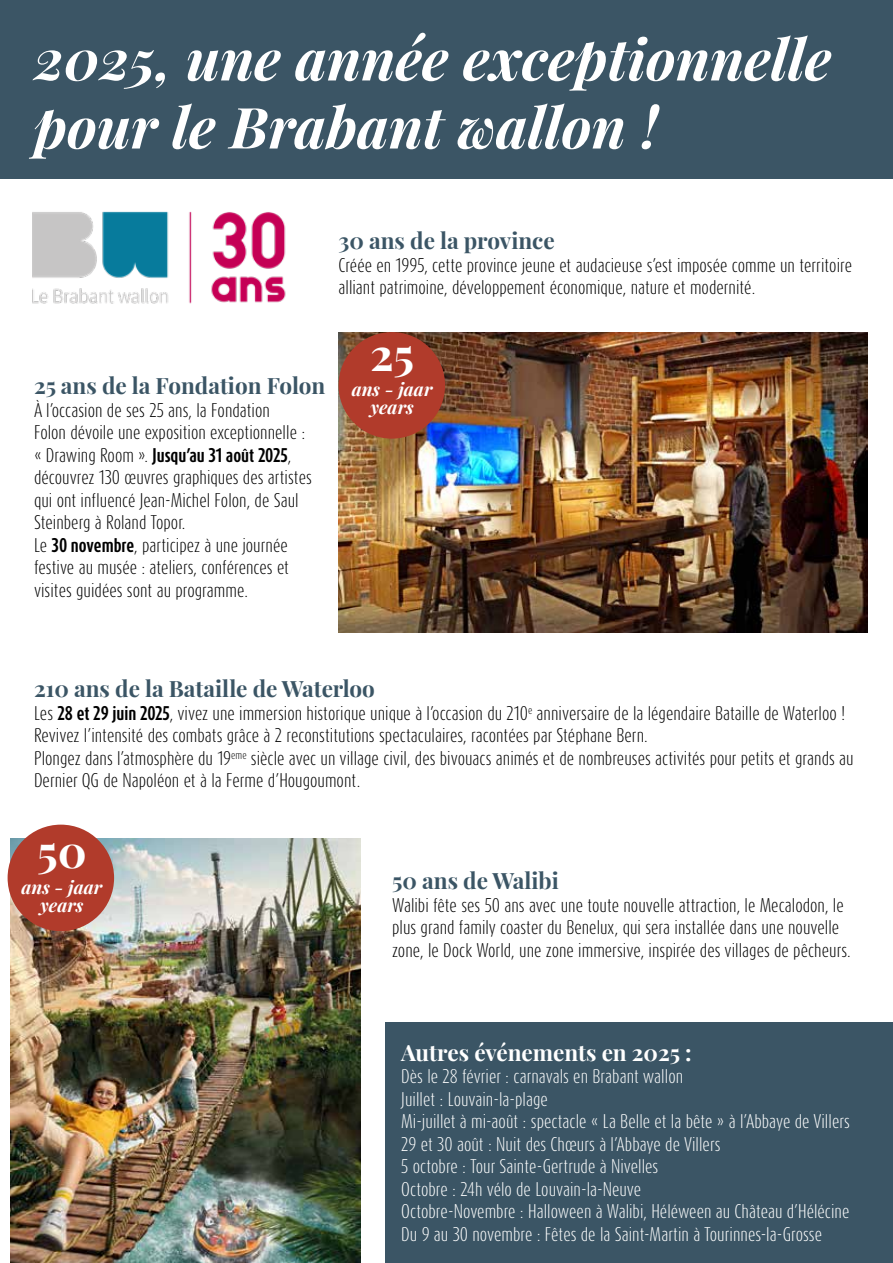
<style>
.page{position:relative;width:893px;height:1263px;background:#fff}
.page>*{position:absolute;margin:0;border:0;box-sizing:border-box;transform-origin:0 0}
.t1{font:italic 700 56.7px/68.1px "Playfair Display";color:#fff}
.t2{font:700 45px "Playfair Display";color:#fff}
.t3{font:700 22.5px "Playfair Display";color:#3b5565}
.t4{font:700 22.5px "Playfair Display";color:#fff}
.t5{font:italic 700 18px/18px "Playfair Display";color:#fff;text-align:center}
.t6{font:300 16.5px/22.5px "Dax Compact Pro";color:#000}
.t7{font:300 16.5px/22.5px "Dax Compact Pro";color:#fff}
.s1{font-weight:700}
</style>
<div class="page">
<div style="left:0;top:0;width:893px;height:179px;background:#3b5565"></div>
<div style="left:386px;top:1022px;width:507px;height:241px;background:#3b5565"></div>
<img style="left:33px;top:211px;width:253px;height:93px">
<img style="left:338px;top:332px;width:529px;height:301px">
<img style="left:10px;top:838px;width:350px;height:425px">
<div style="left:339px;top:332px;width:106px;height:107px;background:#b13b2b;border-radius:50%"></div>
<div style="left:8px;top:825px;width:106px;height:106px;background:#b13b2b;border-radius:50%"></div>
<h1 class="t1" style="left:34px;top:20px;width:799px">2025, une année exceptionnelle pour le Brabant wallon !</h1>
<h3 class="t3" style="left:338px;top:223px;width:218px">30 ans de la province</h3>
<p class="t6" style="left:338px;top:254px;width:515px">Créée en 1995, cette province jeune et audacieuse s’est imposée comme un territoire alliant patrimoine, développement économique, nature et modernité.</p>
<h3 class="t3" style="left:34px;top:368px;width:293px">25 ans de la Fondation Folon</h3>
<p class="t6" style="left:34px;top:399px;width:279px">À l’occasion de ses 25 ans, la Fondation<br>Folon dévoile une exposition exceptionnelle : « Drawing Room ». <span class="s1">Jusqu’au 31 août 2025</span>, découvrez 130 œuvres graphiques des artistes qui ont influencé Jean-Michel Folon, de Saul Steinberg à Roland Topor.<br>Le <span class="s1">30 novembre</span>, participez à une journée festive au musée : ateliers, conférences et visites guidées sont au programme.</p>
<h2 class="t2" style="left:370px;top:318px;width:46px">25</h2>
<p class="t5" style="left:352px;top:379px;width:82px">ans - jaar years</p>
<h3 class="t3" style="left:34px;top:671px;width:342px">210 ans de la Bataille de Waterloo</h3>
<p class="t6" style="left:34px;top:702px;width:821px">Les <span class="s1">28 et 29 juin 2025</span>, vivez une immersion historique unique à l’occasion du 210<sup>e</sup> anniversaire de la légendaire Bataille de Waterloo !<br>Revivez l’intensité des combats grâce à 2 reconstitutions spectaculaires, racontées par Stéphane Bern.<br>Plongez dans l’atmosphère du 19<sup>eme</sup> siècle avec un village civil, des bivouacs animés et de nombreuses activités pour petits et grands au Dernier QG de Napoléon et à la Ferme d’Hougoumont.</p>
<h2 class="t2" style="left:37px;top:816px;width:51px">50</h2>
<p class="t5" style="left:22px;top:876px;width:82px">ans - jaar years</p>
<h3 class="t3" style="left:392px;top:863px;width:168px">50 ans de Walibi</h3>
<p class="t6" style="left:392px;top:894px;width:460px">Walibi fête ses 50 ans avec une toute nouvelle attraction, le Mecalodon, le plus grand family coaster du Benelux, qui sera installée dans une nouvelle zone, le Dock World, une zone immersive, inspirée des villages de pêcheurs.</p>
<h3 class="t4" style="left:401px;top:1035px;width:292px">Autres événements en 2025 :</h3>
<p class="t7" style="left:401px;top:1065px;width:450px">Dès le 28 février : carnavals en Brabant wallon<br>Juillet : Louvain-la-plage<br>Mi-juillet à mi-août : spectacle « La Belle et la bête » à l’Abbaye de Villers 29 et 30 août : Nuit des Chœurs à l’Abbaye de Villers<br>5 octobre : Tour Sainte-Gertrude à Nivelles<br>Octobre : 24h vélo de Louvain-la-Neuve<br>Octobre-Novembre : Halloween à Walibi, Héléween au Château d’Hélécine Du 9 au 30 novembre : Fêtes de la Saint-Martin à Tourinnes-la-Grosse</p>
</div>
